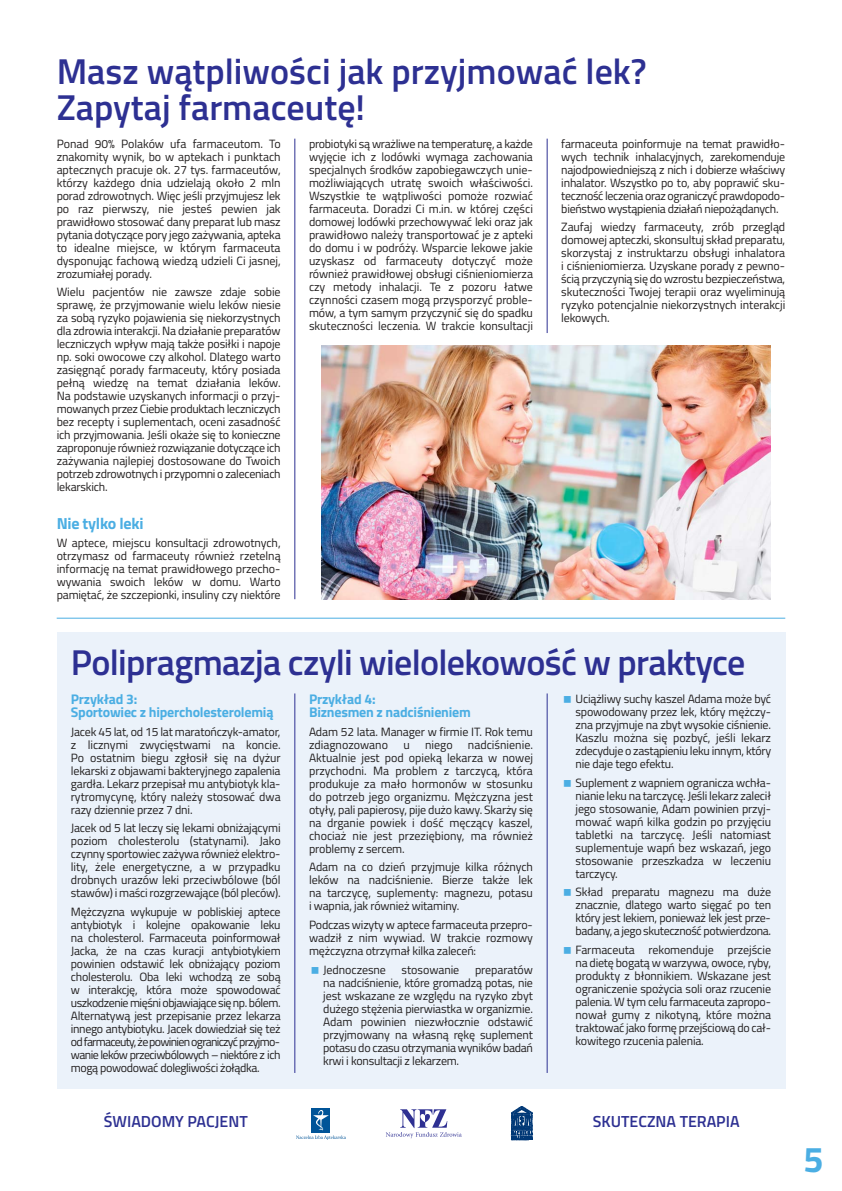
<style>
.page{position:relative;width:842px;height:1191px;background:#fff}
.page>*{position:absolute;margin:0;border:0;box-sizing:border-box;transform-origin:0 0}
.t1{font:600 36px/36px "Titillium";color:#2d3092}
.t2{font:600 36px "Titillium";letter-spacing:-.02em;color:#2d3092}
.t3{font:700 36px "Titillium";color:#4baee3}
.t4{font:600 16px "Titillium";color:#2d3092}
.t5{font:700 16px "Titillium";letter-spacing:-.015em;color:#4baee3}
.t6{font:700 14px/13px "Titillium";letter-spacing:-.015em;color:#4baee3}
.t7{font:12px/13px "Titillium";letter-spacing:-.015em;color:#221f1f;text-align:justify}
</style>
<div class="page">
<div style="left:57px;top:632px;width:728px;height:457px;background:#ebf2fa"></div>
<svg style="left:386px;top:1109px;width:76px;height:29px"></svg>
<div style="left:312px;top:1107px;width:18px;height:25px;background:#005498"></div>
<svg style="left:296px;top:1110px;width:50px;height:29px"></svg>
<div style="left:511px;top:1106px;width:22px;height:34px;background:#003876"></div>
<svg style="left:511px;top:1106px;width:22px;height:33px"></svg>
<img style="left:321px;top:345px;width:450px;height:254px">
<hr style="left:547px;top:139px;width:1px;height:194px;background:#2d3092">
<hr style="left:294px;top:139px;width:1px;height:460px;background:#2d3092">
<hr style="left:57px;top:617px;width:728px;height:1px;background:#4baee3">
<hr style="left:294px;top:693px;width:1px;height:380px;background:#2d3092">
<hr style="left:547px;top:693px;width:1px;height:380px;background:#2d3092">
<h1 class="t1" style="left:57px;top:57px;width:592px">Masz wątpliwości jak przyjmować lek?<br>Zapytaj farmaceutę!</h1>
<p class="t7" style="left:57px;top:138px;width:226px">Ponad 90% Polaków ufa farmaceutom. To znakomity wynik, bo w aptekach i punktach aptecznych pracuje ok. 27 tys. farmaceutów, którzy każdego dnia udzielają około 2 mln porad zdrowotnych. Więc jeśli przyjmujesz lek po raz pierwszy, nie jesteś pewien jak prawidłowo stosować dany preparat lub masz pytania dotyczące pory jego zażywania, apteka to idealne miejsce, w którym farmaceuta dysponując fachową wiedzą udzieli Ci jasnej, zrozumiałej porady.</p>
<p class="t7" style="left:57px;top:287px;width:226px">Wielu pacjentów nie zawsze zdaje sobie sprawę, że przyjmowanie wielu leków niesie za sobą ryzyko pojawienia się niekorzystnych dla zdrowia interakcji. Na działanie preparatów leczniczych wpływ mają także posiłki i napoje np. soki owocowe czy alkohol. Dlatego warto zasięgnąć porady farmaceuty, który posiada pełną wiedzę na temat działania leków.<br>Na podstawie uzyskanych informacji o przyj - mo wa nych przez Ciebie produktach leczniczych bez recepty i suplementach, oceni zasadność ich przyjmowania. Jeśli okaże się to konieczne zaproponuje również rozwiązanie dotyczące ich zażywania najlepiej dostosowane do Twoich potrzeb zdrowotnych i przypomni o zaleceniach lekarskich.</p>
<h2 class="t5" style="left:57px;top:517px;width:88px">Nie tylko leki</h2>
<p class="t7" style="left:57px;top:538px;width:225px">W aptece, miejscu konsultacji zdrowotnych, otrzymasz od farmaceuty również rzetelną informację na temat prawidłowego prze cho - wy wa nia swoich leków w domu. Warto pamiętać, że szczepionki, insuliny czy niektóre</p>
<p class="t7" style="left:309px;top:138px;width:225px">probiotyki są wrażliwe na temperaturę, a każde wyjęcie ich z lodówki wymaga zachowania specjalnych środków zapobiegawczych unie - moż li wia ją cych utratę swoich właściwości.<br>Wszystkie te wątpliwości pomoże rozwiać farmaceuta. Doradzi Ci m.in. w której części domowej lodówki przechowywać leki oraz jak prawidłowo należy transportować je z apteki do domu i w podróży. Wsparcie lekowe jakie uzyskasz od farmaceuty dotyczyć może również prawidłowej obsługi ciśnieniomierza czy metody inhalacji. Te z pozoru łatwe czynności czasem mogą przysporzyć pro ble - mów, a tym samym przyczynić się do spadku skuteczności leczenia. W trakcie konsultacji</p>
<p class="t7" style="left:561px;top:138px;width:225px">farmaceuta poinformuje na temat pra wi dło - wych technik inhalacyjnych, zarekomenduje najodpowiedniejszą z nich i dobierze właściwy inhalator. Wszystko po to, aby poprawić sku - tecz ność leczenia oraz ograniczyć praw do po do - bień stwo wystąpienia działań niepożądanych.</p>
<p class="t7" style="left:561px;top:222px;width:225px">Zaufaj wiedzy farmaceuty, zrób przegląd domowej apteczki, skonsultuj skład preparatu, skorzystaj z instruktarzu obsługi inhalatora i ciśnieniomierza. Uzyskane porady z pew no - ścią przyczynią się do wzrostu bezpieczeństwa, skuteczności Twojej terapii oraz wyeliminują ryzyko potencjalnie niekorzystnych interakcji lekowych.</p>
<h1 class="t2" style="left:71px;top:649px;width:676px">Polipragmazja czyli wielolekowość w praktyce</h1>
<p class="t6" style="left:71px;top:693px;width:204px">Przykład 3:<br>Sportowiec z hipercholesterolemią</p>
<p class="t7" style="left:71px;top:726px;width:211px">Jacek 45 lat, od 15 lat maratończyk-amator, z licznymi zwycięstwami na koncie.<br>Po ostatnim biegu zgłosił się na dyżur lekarski z objawami bakteryjnego zapalenia gardła. Lekarz przepisał mu antybiotyk kla - ry tro my cy nę, który należy stosować dwa razy dziennie przez 7 dni.</p>
<p class="t7" style="left:71px;top:823px;width:211px">Jacek od 5 lat leczy się lekami obniżającymi poziom cholesterolu (statynami). Jako czynny sportowiec zażywa również elek tro - li ty, żele energetyczne, a w przypadku drobnych urazów leki przeciwbólowe (ból stawów) i maści rozgrzewające (ból pleców).</p>
<p class="t7" style="left:71px;top:906px;width:211px">Mężczyzna wykupuje w pobliskiej aptece antybiotyk i kolejne opakowanie leku na cholesterol. Farmaceuta poinformował Jacka, że na czas kuracji antybiotykiem powinien odstawić lek obniżający poziom cho le ste ro lu. Oba leki wchodzą ze sobą w interakcję, która może spowodować uszkodzenie mięśni objawiające się np. bólem.<br>Al ter na ty wą jest przepisanie przez lekarza innego antybiotyku. Jacek do wie dział się też odfar ma ceu ty, że powinien ograniczyć przyj mo - wa nie leków prze ciw bó lo wych – nie któ re z ich mogą powodować dolegliwości żołądka.</p>
<p class="t6" style="left:309px;top:693px;width:163px">Przykład 4:<br>Biznesmen z nadciśnieniem</p>
<p class="t7" style="left:309px;top:726px;width:225px">Adam 52 lata. Manager w firmie IT. Rok temu zdiagnozowano</p>
<p class="t7" style="left:575px;top:693px;width:197px">Uciążliwy suchy kaszel Adama może być spowodowany przez lek, który męż czy - zna przyjmuje na zbyt wysokie ciśnienie.<br>Kaszlu można się pozbyć, jeśli lekarz zdecyduje o zastąpieniu leku innym, który nie daje tego efektu.</p>
<p class="t7" style="left:575px;top:777px;width:197px">Suplement z wapniem ogranicza wchła - nia nie leku na tarczycę. Jeśli lekarz zalecił jego stosowanie, Adam powinien przyj - mo wać wapń kilka godzin po przyjęciu tabletki na tarczycę. Jeśli natomiast suplementuje wapń bez wskazań, jego stosowanie przeszkadza w leczeniu tarczycy.</p>
<p class="t7" style="left:575px;top:887px;width:197px">Skład preparatu magnezu ma duże znacznie, dlatego warto sięgać po ten który jest lekiem, ponieważ lek jest prze - ba da ny, a je go sku tecz ność po twier dzo na.</p>
<p class="t7" style="left:575px;top:944px;width:197px">Farmaceuta rekomenduje przejście na dietę bogatą w warzywa, owoce, ryby, produkty z błonnikiem. Wskazane jest ograniczenie spożycia soli oraz rzucenie palenia. W tym celu farmaceuta za pro po - no wał gumy z nikotyną, które można traktować jako formę przejściową do cał - ko wi te go rzucenia palenia.</p>
<p class="t7" style="left:309px;top:739px;width:225px;text-indent:159px">nadciśnienie.<br>Aktualnie jest pod opieką lekarza w nowej przychodni. Ma problem z tarczycą, która produkuje za mało hormonów w stosunku do potrzeb jego organizmu. Mężczyzna jest otyły, pali papierosy, pije dużo kawy. Skarży się na drganie powiek i dość męczący kaszel, chociaż nie jest przeziębiony, ma również problemy z sercem.</p>
<p class="t7" style="left:309px;top:862px;width:225px">Adam na co dzień przyjmuje kilka różnych leków na nadciśnienie. Bierze także lek na tarczycę, suplementy: magnezu, potasu i wapnia, jak również witaminy.</p>
<p class="t7" style="left:309px;top:919px;width:225px">Podczas wizyty w aptece farmaceuta prze pro - wa dził z nim wywiad. W trakcie rozmowy mężczyzna otrzymał kilka zaleceń:</p>
<p class="t7" style="left:323px;top:964px;width:64px">Jednoczesne</p>
<p class="t7" style="left:402px;top:964px;width:59px">stosowanie</p>
<p class="t7" style="left:403px;top:739px;width:8px">u</p>
<p class="t7" style="left:425px;top:739px;width:29px">niego</p>
<p class="t7" style="left:323px;top:964px;width:211px;text-indent:152px">preparatów na nadciśnienie, które gromadzą potas, nie jest wskazane ze względu na ryzyko zbyt dużego stężenia pierwiastka w or ga ni zmie.<br>Adam powinien niezwłocznie od sta wić przyjmowany na własną rękę su ple ment potasu do czasu otrzymania wyników badań krwi i konsultacji z lekarzem.</p>
<h2 class="t4" style="left:104px;top:1115px;width:145px">ŚWIADOMY PACJENT</h2>
<h2 class="t4" style="left:593px;top:1115px;width:148px">SKUTECZNA TERAPIA</h2>
<h1 class="t3" style="left:803px;top:1145px;width:22px">5</h1>
</div>
